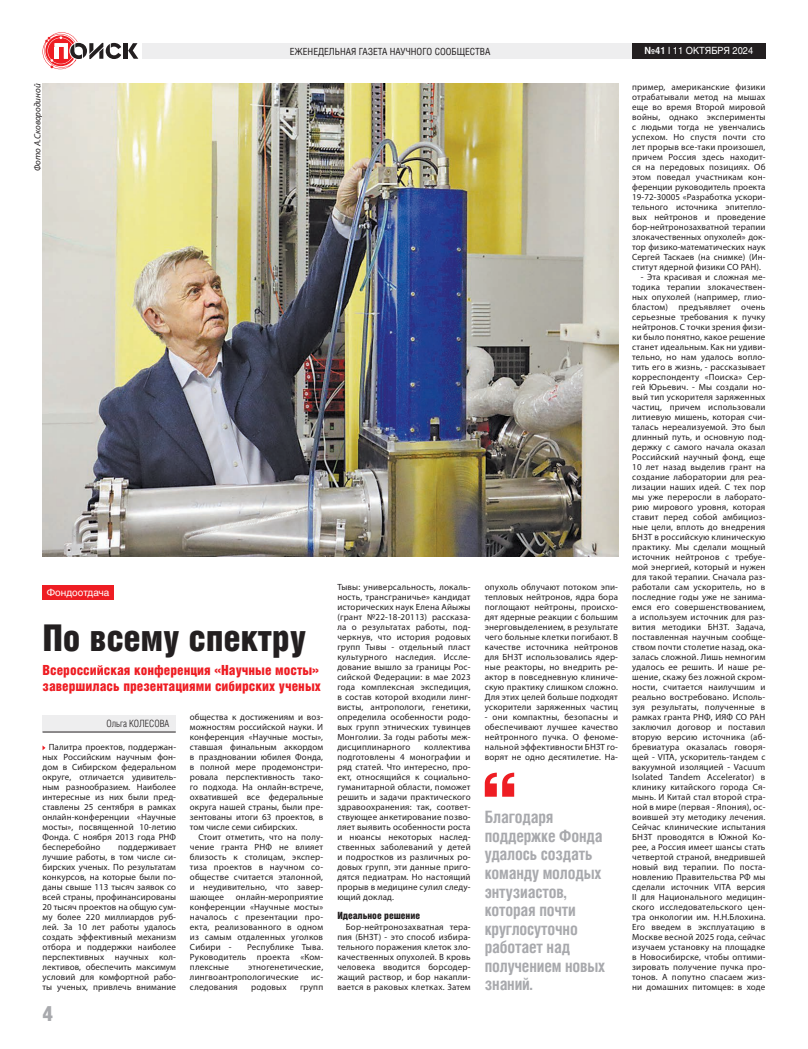
<style>
.page{position:relative;width:808px;height:1049px;background:#fff}
.page>*{position:absolute;margin:0;border:0;box-sizing:border-box;transform-origin:0 0}
.t1{font:37px "Helios Cond Black C";letter-spacing:-.01em;color:#231f20}
.t2{font:21.1px "Helios Cond Black C";color:#a8a9ad}
.t3{font:700 17px/18.5px "Helios Cond C";letter-spacing:-.01em;color:#a8a9ad;scale:.96 1}
.t4{font:14px/16px "Helios Cond Black C";color:#ee1d23}
.t5{font:10px "Helios Cond Black C";letter-spacing:-.005em;color:#231f20}
.t6{font:10px "Helios Cond Light C";color:#231f20}
.t7{font:10px "Helios C";color:#fff}
.t8{font:9.8px "Helios Cond C";color:#231f20}
.t9{font:9.8px "Helios C";color:#fff;scale:.93 1}
.t10{font:9px/10px "Myriad Pro";letter-spacing:.02em;color:#231f20;text-align:justify}
.t11{font:italic 9px "Myriad Pro";color:#231f20}
.s1{font-weight:700}
.s2{font-weight:700;color:#f2f3f4}
</style>
<div class="page">
<hr style="left:124px;top:43px;width:4px;height:16px;background:#231f20">
<svg style="left:128px;top:43px;width:10px;height:16px"></svg>
<svg style="left:43px;top:32px;width:78px;height:37px"></svg>
<div style="left:142px;top:43px;width:496px;height:16px;background:#eeeeef"></div>
<div style="left:632px;top:43px;width:133px;height:16px;background:#231f20"></div>
<svg style="left:485px;top:773px;width:29px;height:24px"></svg>
<div style="left:43px;top:586px;width:71px;height:14px;background:#ee1d23"></div>
<div style="left:43px;top:716px;width:133px;height:16px;background:#eeeeef"></div>
<hr style="left:43px;top:732px;width:133px;height:1px;background:#231f20">
<img style="left:43px;top:84px;width:575px;height:472px">
<p class="t8" style="left:290px;top:45px;width:202px">ЕЖЕНЕДЕЛЬНАЯ ГАЗЕТА НАУЧНОГО СООБЩЕСТВА</p>
<p class="t9" style="left:644px;top:45px;width:118px"><span class="s1">№</span><span class="s2">41</span> I 11 ОКТЯБРЯ 2024</p>
<p class="t10" style="left:632px;top:82px;width:135px">пример, американские физики отрабатывали метод на мышах еще во время Второй мировой войны, однако эксперименты с людьми тогда не увенчались успехом. Но спустя почти сто лет прорыв все-таки произошел, причем Россия здесь находит&shy;ся на передовых позициях. Об этом поведал участникам кон&shy;ференции руководитель проекта 19-72-30005 «Разработка ускори&shy;тельного источника эпитепло&shy;вых нейтронов и проведение бор-нейтронозахватной терапии злокачественных опухолей» док&shy;тор физико-математических наук Сергей Таскаев (на снимке) (Ин&shy;ститут ядерной физики СО РАН).</p>
<p class="t10" style="left:632px;top:272px;width:135px;text-indent:9px">- Эта красивая и сложная ме&shy;тодика терапии злокачествен&shy;ных опухолей (например, глио&shy;бластом) предъявляет очень серьезные требования к пучку нейтронов. С точки зрения физи&shy;ки было понятно, какое решение станет идеальным. Как ни удиви&shy;тельно, но нам удалось вопло&shy;тить его в жизнь, - рассказывает корреспонденту «Поиска» Сер&shy;гей Юрьевич. - Мы создали но&shy;вый тип ускорителя заряженных частиц, причем использовали литиевую мишень, которая счи&shy;талась нереализуемой. Это был длинный путь, и основную под&shy;держку с самого начала оказал Российский научный фонд, еще 10 лет назад выделив грант на создание лаборатории для реа&shy;лизации наших идей. С тех пор мы уже переросли в лаборато&shy;рию мирового уровня, которая ставит перед собой амбициоз&shy;ные цели, вплоть до внедрения БНЗТ в российскую клиническую практику. Мы сделали мощный источник нейтронов с требуе&shy;мой энергией, который и нужен для такой терапии. Сначала раз&shy;работали сам ускоритель, но в последние годы уже не занима&shy;емся его совершенствованием, а используем источник для раз&shy;вития методики БНЗТ. Задача, поставленная научным сообще&shy;ством почти столетие назад, ока&shy;залась сложной. Лишь немногим удалось ее решить. И наше ре&shy;шение, скажу без ложной скром&shy;ности, считается наилучшим и реально востребовано. Исполь&shy;зуя результаты, полученные в рамках гранта РНФ, ИЯФ СО РАН заключил договор и поставил вторую версию источника (аб&shy;бревиатура оказалась говоря&shy;щей - VITA, ускоритель-тандем с вакуумной изоляцией - Vacuum Isolated Tandem Accelerator) в клинику китайского города Ся&shy;мынь. И Китай стал второй стра&shy;ной в мире (первая - Япония), ос&shy;воившей эту методику лечения.<br>Сейчас клинические испытания БНЗТ проводятся в Южной Ко&shy;рее, а Россия имеет шансы стать четвертой страной, внедрившей новый вид терапии. По поста&shy;новлению Правительства РФ мы сделали источник VITA версия II для Национального медицин&shy;ского исследовательского цен&shy;тра онкологии им. Н.Н.Блохина.<br>Его введем в эксплуатацию в Москве весной 2025 года, сейчас изучаем установку на площадке в Новосибирске, чтобы оптими&shy;зировать получение пучка про&shy;тонов. А попутно спасаем жиз&shy;ни домашних питомцев: в ходе</p>
<p class="t11" style="left:32px;top:171px;width:89px;rotate:-90deg">Фото А.Сковородиной</p>
<p class="t10" style="left:485px;top:582px;width:135px">опухоль облучают потоком эпи&shy;тепловых нейтронов, ядра бора поглощают нейтроны, происхо&shy;дят ядерные реакции с большим энерговыделением, в результате чего больные клетки погибают. В качестве источника нейтронов для БНЗТ использовались ядер&shy;ные реакторы, но внедрить ре&shy;актор в повседневную клиниче&shy;скую практику слишком сложно.<br>Для этих целей больше подходят ускорители заряженных частиц</p>
<p class="t10" style="left:485px;top:712px;width:135px">- они компактны, безопасны и обеспечивают лучшее качество нейтронного пучка. О феноме&shy;нальной эффективности БНЗТ го&shy;ворят не одно десятилетие. На-</p>
<p class="t10" style="left:337px;top:582px;width:135px">Тывы: универсальность, локаль&shy;ность, трансграничье» кандидат исторических наук Елена Айыжы (грант №22-18-20113) рассказа&shy;ла о результатах работы, под&shy;черкнув, что история родовых групп Тывы - отдельный пласт культурного наследия. Иссле&shy;дование вышло за границы Рос&shy;сийской Федерации: в мае 2023 года комплексная экспедиция, в состав которой входили линг&shy;висты, антропологи, генетики, определила особенности родо&shy;вых групп этнических тувинцев Монголии. За годы работы меж&shy;дисциплинарного</p>
<p class="t7" style="left:47px;top:587px;width:64px">Фондоотдача</p>
<h1 class="t1" style="left:43px;top:617px;width:265px">По всему спектру</h1>
<h3 class="t4" style="left:43px;top:662px;width:280px">Всероссийская конференция «Научные мосты» завершилась презентациями сибирских ученых</h3>
<p class="t10" style="left:190px;top:712px;width:135px">общества к достижениям и воз&shy;можностям российской науки. И конференция «Научные мосты», ставшая финальным аккордом в праздновании юбилея Фонда, в полной мере продемонстри&shy;ровала перспективность тако&shy;го подхода. На онлайн-встрече, охватившей все федеральные округа нашей страны, были пре&shy;зентованы итоги 63 проектов, в том числе семи сибирских.</p>
<p class="t10" style="left:190px;top:832px;width:135px;text-indent:9px">Стоит отметить, что на полу&shy;чение гранта РНФ не влияет близость к столицам, экспер&shy;тиза проектов в научном со&shy;обществе считается эталонной, и неудивительно, что завер&shy;шающее</p>
<p class="t6" style="left:107px;top:718px;width:64px">Ольга КОЛЕСОВА</p>
<p class="t10" style="left:43px;top:742px;width:135px;text-indent:6px">Палитра проектов, поддержан&shy;ных Российским научным фон&shy;дом в Сибирском федеральном округе, отличается удивитель&shy;ным разнообразием. Наиболее интересные из них были пред&shy;ставлены 25 сентября в рамках онлайн-конференции «Научные мосты», посвященной 10-летию Фонда. С ноября 2013 года РНФ бесперебойно</p>
<p class="t10" style="left:337px;top:742px;width:135px;text-indent:87px">коллектива подготовлены 4 монографии и ряд статей. Что интересно, про&shy;ект, относящийся к социально&shy;гуманитарной области, поможет решить и задачи практического здравоохранения: так, соответ&shy;ствующее анкетирование позво&shy;ляет выявить особенности роста и нюансы некоторых наслед&shy;ственных заболеваний у детей и подростков из различных ро&shy;довых групп, эти данные приго&shy;дятся педиатрам. Но настоящий прорыв в медицине сулил следу&shy;ющий доклад.</p>
<p class="t5" style="left:337px;top:910px;width:84px">Идеальное решение</p>
<p class="t10" style="left:337px;top:922px;width:135px;text-indent:9px">Бор-нейтронозахватная тера&shy;пия (БНЗТ) - это способ избира&shy;тельного поражения клеток зло&shy;качественных опухолей. В кровь человека вводится борсодер&shy;жащий раствор, и бор накапли&shy;вается в раковых клетках. Затем</p>
<h3 class="t3" style="left:485px;top:807px;width:127px">Благодаря поддержке Фонда удалось создать команду молодых энтузиастов, которая почти круглосуточно работает над получением новых знаний.</h3>
<p class="t10" style="left:43px;top:842px;width:135px;text-indent:76px">поддерживает лучшие работы, в том числе си&shy;бирских ученых. По результатам конкурсов, на которые были по&shy;даны свыше 113 тысяч заявок со всей страны, профинансированы 20 тысяч проектов на общую сум&shy;му более 220 миллиардов руб&shy;лей. За 10 лет работы удалось создать эффективный механизм отбора и поддержки наиболее перспективных научных кол&shy;лективов, обеспечить максимум условий для комфортной рабо&shy;ты ученых, привлечь внимание</p>
<p class="t10" style="left:190px;top:892px;width:135px;text-indent:46px">онлайн-мероприятие конференции «Научные мосты» началось с презентации про&shy;екта, реализованного в одном из самым отдаленных уголков Сибири -</p>
<p class="t10" style="left:190px;top:942px;width:135px;text-indent:57px">Республике Тыва.<br>Руководитель проекта «Ком&shy;плексные</p>
<p class="t10" style="left:190px;top:962px;width:135px;text-indent:58px">этногенетические, лингвоантропологические</p>
<p class="t10" style="left:311px;top:972px;width:14px">ис-</p>
<p class="t10" style="left:190px;top:982px;width:49px">следования</p>
<p class="t10" style="left:251px;top:982px;width:37px">родовых</p>
<p class="t10" style="left:300px;top:982px;width:25px">групп</p>
<h2 class="t2" style="left:43px;top:1001px;width:12px">4</h2>
</div>
